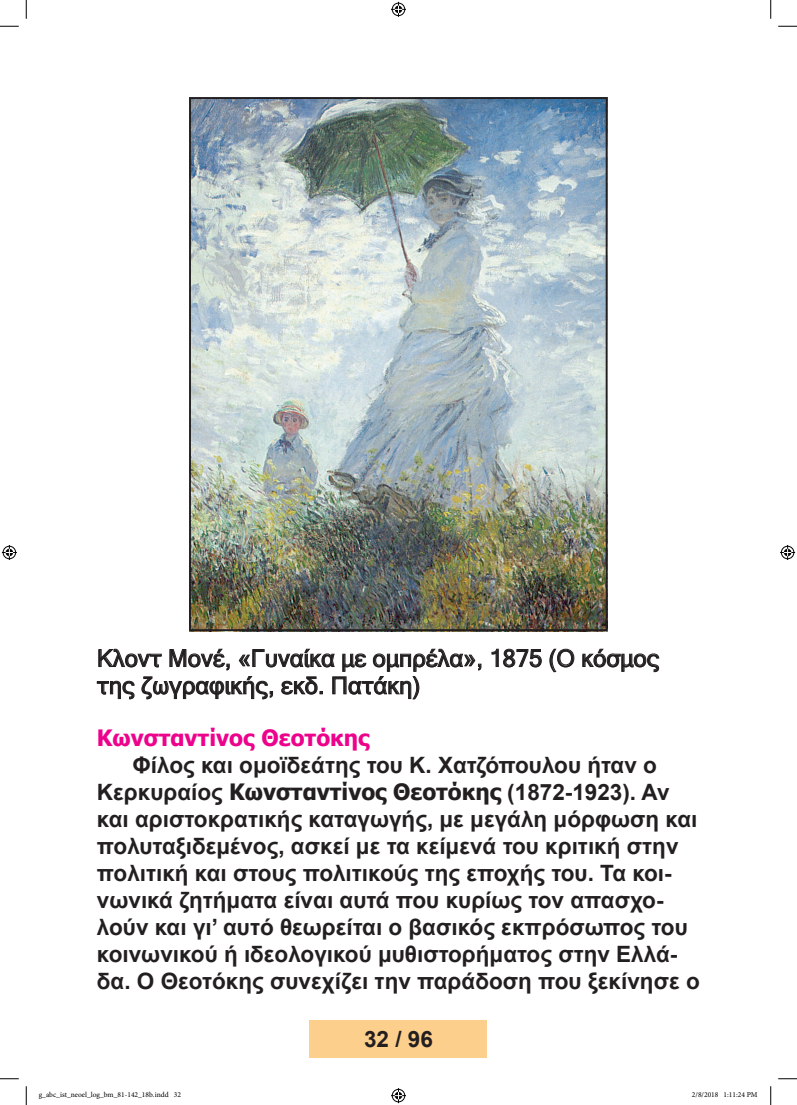
<style>
.page{position:relative;width:797px;height:1105px;background:#fff}
.page>*{position:absolute;margin:0;border:0;box-sizing:border-box;transform-origin:0 0}
.t1{font:23.75px/27.2px "Microsoft Sans Serif";color:#231f20}
.t2{font:700 22.5px/27px "Arial";color:#231f20}
.t3{font:700 22.5px "Tahoma";color:#ed028c}
.t4{font:7.5px "Minion Pro";color:#000}
.s1{font-family:"Tahoma"}
</style>
<div class="page">
<div style="left:310px;top:1020px;width:177px;height:37px;background:#fdcf8c"></div>
<svg style="left:491px;top:649px;width:51px;height:18px"></svg>
<svg style="left:549px;top:649px;width:25px;height:23px"></svg>
<svg style="left:582px;top:648px;width:77px;height:24px"></svg>
<svg style="left:97px;top:648px;width:384px;height:51px"></svg>
<img style="left:192px;top:100px;width:412px;height:528px">
<div style="left:189px;top:97px;width:418px;height:534px;border:2px solid #231f20"></div>
<svg style="left:0;top:25px;width:19px;height:2px"></svg>
<svg style="left:778px;top:25px;width:19px;height:2px"></svg>
<svg style="left:0;top:1078px;width:19px;height:1px"></svg>
<svg style="left:778px;top:1078px;width:19px;height:1px"></svg>
<svg style="left:25px;top:0;width:2px;height:19px"></svg>
<svg style="left:25px;top:1086px;width:2px;height:19px"></svg>
<svg style="left:770px;top:0;width:1px;height:19px"></svg>
<svg style="left:770px;top:1086px;width:1px;height:19px"></svg>
<svg style="left:391px;top:2px;width:15px;height:15px"></svg>
<svg style="left:391px;top:1088px;width:15px;height:15px"></svg>
<svg style="left:2px;top:545px;width:15px;height:15px"></svg>
<svg style="left:780px;top:545px;width:15px;height:15px"></svg>
<p class="t1" style="left:97px;top:644px;width:564px">Κλοντ Μονέ, «Γυναίκα με ομπρέλα», 1875 (Ο κόσμος της ζωγραφικής, εκδ. Πατάκη)</p>
<p class="t3" style="left:97px;top:722px;width:274px">Κωνσταντίνος Θεοτόκης</p>
<p class="t2" style="left:97px;top:752px;width:604px;text-indent:35px">Φίλος και ομοϊδεάτης του Κ. Χατζόπουλου ήταν ο Κερκυραίος <span class="s1">Κωνσταντίνος Θεοτόκης</span> (1872-1923). Αν και αριστοκρατικής καταγωγής, με μεγάλη μόρφωση και πολυταξιδεμένος, ασκεί με τα κείμενά του κριτική στην πολιτική και στους πολιτικούς της εποχής του. Τα κοι&shy;νωνικά ζητήματα είναι αυτά που κυρίως τον απασχο&shy;λούν και γι’ αυτό θεωρείται ο βασικός εκπρόσωπος του κοινωνικού ή ιδεολογικού μυθιστορήματος στην Ελλά&shy;δα. Ο Θεοτόκης συνεχίζει την παράδοση που ξεκίνησε ο</p>
<p class="t2" style="left:364px;top:1026px;width:70px">32 / 96</p>
<p class="t4" style="left:39px;top:1090px;width:144px">g_abc_ist_neoel_log_bm_81-142_18b.indd 32</p>
<p class="t4" style="left:692px;top:1090px;width:67px">2/8/2018 1:11:24 PM</p>
</div>
